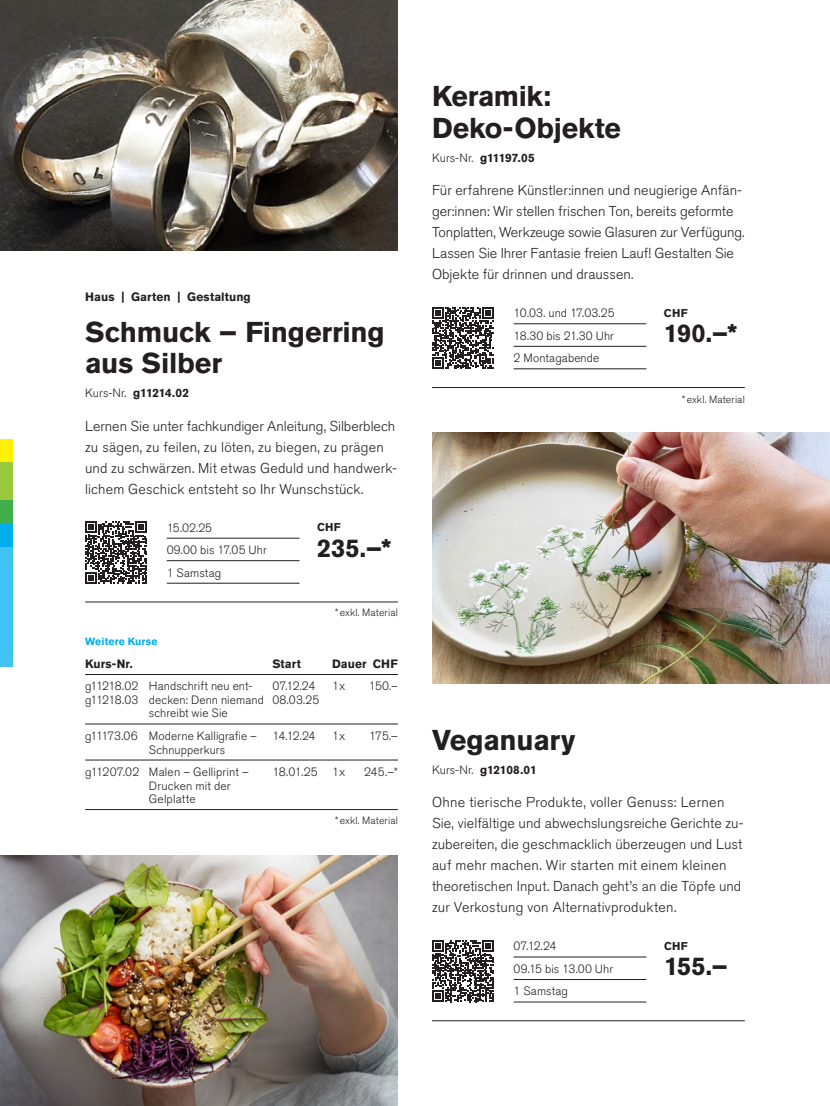
<style>
.page{position:relative;width:830px;height:1106px;background:#fff}
.page>*{position:absolute;margin:0;border:0;box-sizing:border-box;transform-origin:0 0}
.t1{font:700 28.5px/31.5px "Akzidenz Grotesk Pro";letter-spacing:-.01em;color:#231f20}
.t2{font:700 25.5px "Akzidenz Grotesk Pro";letter-spacing:-.005em;color:#231f20}
.t3{font:300 14.25px/21px "Akzidenz Grotesk Pro";letter-spacing:.005em;color:#231f20}
.t4{font:300 12px/22.5px "Akzidenz Grotesk Pro";letter-spacing:.01em;color:#231f20}
.t5{font:700 12px "Akzidenz Grotesk Pro";letter-spacing:.005em;color:#231f20}
.t6{font:700 12px "Akzidenz Grotesk Pro";letter-spacing:-.025em;color:#231f20}
.t7{font:700 12px "Akzidenz Grotesk Pro";letter-spacing:-.02em;color:#231f20}
.t8{font:700 11.25px "Akzidenz Grotesk Pro";letter-spacing:.025em;color:#231f20}
.t9{font:300 10.5px "Akzidenz Grotesk Pro";letter-spacing:.015em;color:#231f20}
.t10{font:700 10.5px "Akzidenz Grotesk Pro";letter-spacing:.015em;color:#00aeef}
.s1{font-weight:300}
</style>
<div class="page">
<div style="left:0;top:547px;width:13px;height:120px;background:#40c2f3"></div>
<div style="left:0;top:439px;width:13px;height:24px;background:#fff101"></div>
<div style="left:0;top:500px;width:13px;height:23px;background:#40ae49"></div>
<div style="left:0;top:463px;width:13px;height:37px;background:#99ca3b"></div>
<div style="left:0;top:523px;width:13px;height:24px;background:#00aeef"></div>
<img style="left:0;top:855px;width:398px;height:251px">
<img style="left:432px;top:432px;width:397px;height:251px">
<img style="left:0;top:0;width:398px;height:251px">
<hr style="left:85px;top:674px;width:313px;height:1px;background:#231f20">
<hr style="left:85px;top:723px;width:313px;height:1px;background:#231f20">
<hr style="left:85px;top:759px;width:313px;height:1px;background:#231f20">
<hr style="left:85px;top:809px;width:313px;height:1px;background:#231f20">
<hr style="left:513px;top:323px;width:133px;height:1px;background:#231f20">
<hr style="left:513px;top:346px;width:133px;height:1px;background:#231f20">
<hr style="left:513px;top:368px;width:133px;height:1px;background:#231f20">
<svg style="left:432px;top:307px;width:61px;height:62px"></svg>
<hr style="left:432px;top:387px;width:312px;height:1px;background:#231f20">
<hr style="left:167px;top:538px;width:132px;height:1px;background:#231f20">
<hr style="left:167px;top:560px;width:132px;height:1px;background:#231f20">
<hr style="left:167px;top:583px;width:132px;height:1px;background:#231f20">
<hr style="left:85px;top:601px;width:313px;height:1px;background:#231f20">
<svg style="left:85px;top:521px;width:62px;height:62px"></svg>
<hr style="left:513px;top:956px;width:133px;height:1px;background:#231f20">
<hr style="left:513px;top:979px;width:133px;height:1px;background:#231f20">
<hr style="left:513px;top:1001px;width:133px;height:1px;background:#231f20">
<hr style="left:432px;top:1020px;width:312px;height:1px;background:#231f20">
<svg style="left:432px;top:940px;width:61px;height:62px"></svg>
<p class="t5" style="left:85px;top:289px;width:167px">Haus | Garten | Gestaltung</p>
<h1 class="t1" style="left:85px;top:316px;width:301px">Schmuck – Fingerring aus Silber</h1>
<p class="t6" style="left:85px;top:385px;width:105px"><span class="s1">Kurs-Nr.</span> g11214.02</p>
<p class="t3" style="left:85px;top:415px;width:313px">Lernen Sie unter fachkundiger Anleitung, Silberblech zu sägen, zu feilen, zu löten, zu biegen, zu prägen und zu schwärzen. Mit etwas Geduld und handwerk&shy;lichem Geschick entsteht so Ihr Wunschstück.</p>
<p class="t4" style="left:167px;top:516px;width:101px">15.02.25<br>09.00 bis 17.05 Uhr<br>1 Samstag</p>
<p class="t8" style="left:317px;top:520px;width:25px">CHF</p>
<h2 class="t2" style="left:317px;top:531px;width:76px">235.–*</h2>
<p class="t9" style="left:335px;top:605px;width:65px">*exkl. Material</p>
<p class="t10" style="left:85px;top:635px;width:74px">Weitere Kurse</p>
<p class="t5" style="left:85px;top:656px;width:49px">Kurs-Nr.</p>
<p class="t5" style="left:272px;top:656px;width:30px">Start</p>
<p class="t5" style="left:332px;top:656px;width:67px">Dauer CHF</p>
<p class="t4" style="left:85px;top:675px;width:169px">g11218.02 Handschrift neu ent-</p>
<p class="t4" style="left:272px;top:675px;width:44px">07.12.24</p>
<p class="t4" style="left:332px;top:675px;width:15px">1x</p>
<p class="t4" style="left:368px;top:675px;width:31px">150.–</p>
<p class="t4" style="left:149px;top:693px;width:172px;line-height:13.5px;text-indent:-64px">g11218.03 decken: Denn niemand 08.03.25 schreibt wie Sie</p>
<p class="t4" style="left:85px;top:724px;width:173px">g11173.06 Moderne Kalligrafie –</p>
<p class="t4" style="left:272px;top:724px;width:45px">14.12.24</p>
<p class="t4" style="left:332px;top:724px;width:15px">1x</p>
<p class="t4" style="left:369px;top:724px;width:30px">175.–</p>
<p class="t4" style="left:85px;top:738px;width:165px;text-indent:64px">Schnupperkurs g11207.02 Malen – Gelliprint –</p>
<p class="t4" style="left:272px;top:760px;width:74px">18.01.25 1x</p>
<p class="t4" style="left:364px;top:760px;width:35px">245.–*</p>
<p class="t4" style="left:149px;top:778px;width:83px;line-height:13.5px">Drucken mit der<br>Gelplatte</p>
<p class="t9" style="left:335px;top:813px;width:65px">*exkl. Material</p>
<h1 class="t1" style="left:432px;top:80px;width:190px">Keramik:<br>Deko-Objekte</h1>
<p class="t6" style="left:432px;top:150px;width:104px"><span class="s1">Kurs-Nr.</span> g11197.05</p>
<p class="t3" style="left:432px;top:179px;width:314px">Für erfahrene Künstler:innen und neugierige Anfän&shy;ger:innen: Wir stellen frischen Ton, bereits geformte Tonplatten, Werkzeuge sowie Glasuren zur Verfügung.<br>Lassen Sie Ihrer Fantasie freien Lauf! Gestalten Sie Objekte für drinnen und draussen.</p>
<p class="t4" style="left:513px;top:302px;width:102px;text-align:justify">10.03. und 17.03.25<br>18.30 bis 21.30 Uhr 2 Montagabende</p>
<p class="t8" style="left:663px;top:305px;width:25px">CHF</p>
<h2 class="t2" style="left:663px;top:317px;width:75px">190.–*</h2>
<p class="t9" style="left:681px;top:392px;width:65px">*exkl. Material</p>
<h1 class="t1" style="left:432px;top:724px;width:145px">Veganuary</h1>
<p class="t7" style="left:432px;top:762px;width:106px"><span class="s1">Kurs-Nr.</span> g12108.01</p>
<p class="t3" style="left:432px;top:791px;width:313px">Ohne tierische Produkte, voller Genuss: Lernen Sie, vielfältige und abwechslungsreiche Gerichte zu&shy;zubereiten, die geschmacklich überzeugen und Lust auf mehr machen. Wir starten mit einem kleinen theoretischen Input. Danach geht’s an die Töpfe und zur Verkostung von Alternativprodukten.</p>
<p class="t4" style="left:513px;top:935px;width:101px">07.12.24<br>09.15 bis 13.00 Uhr<br>1 Samstag</p>
<p class="t8" style="left:663px;top:938px;width:25px">CHF</p>
<h2 class="t2" style="left:663px;top:950px;width:65px">155.–</h2>
</div>
